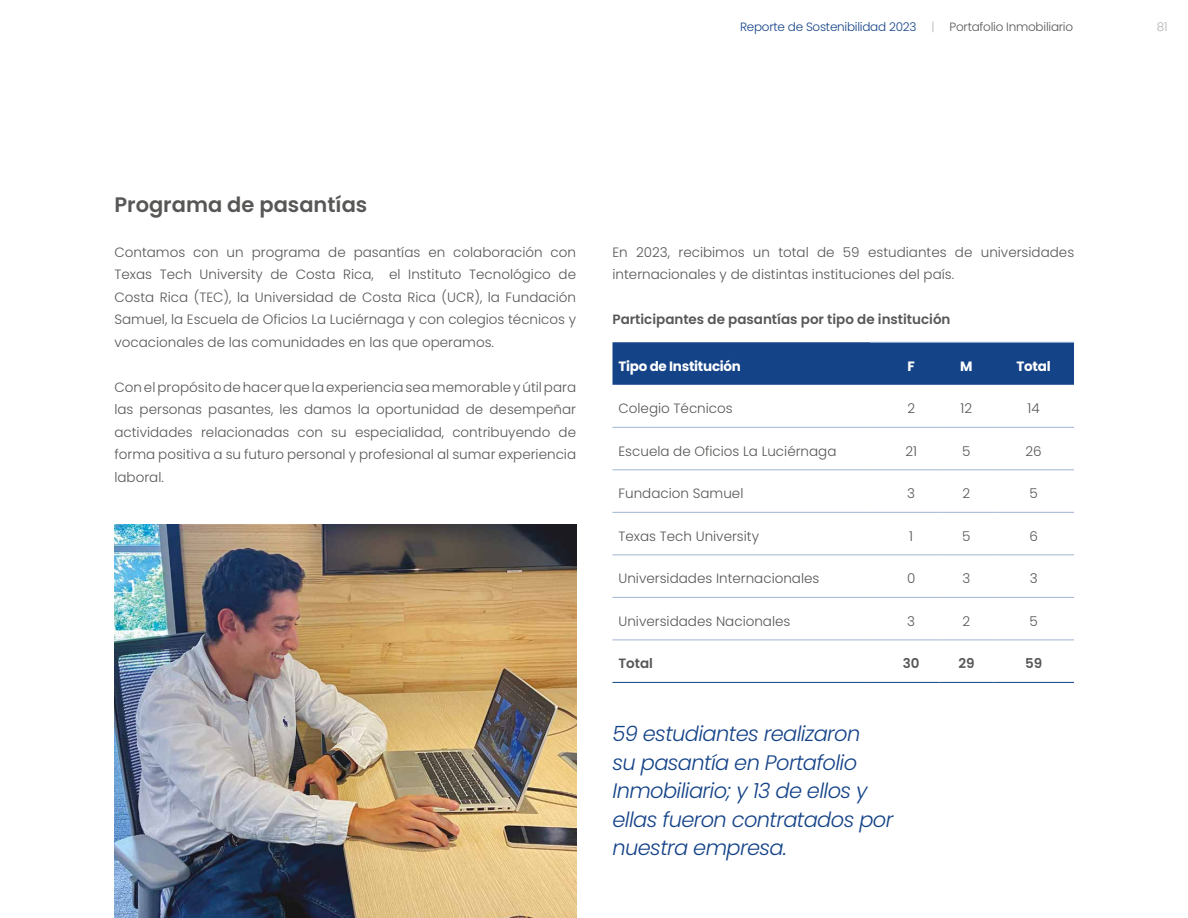
<style>
.page{position:relative;width:1188px;height:918px;background:#fff}
.page>*{position:absolute;margin:0;border:0;box-sizing:border-box;transform-origin:0 0}
.t1{font:italic 300 21px/28.5px "Poppins";letter-spacing:-.03em;color:#154388}
.t2{font:600 21px "Poppins";color:#575756}
.t3{font:300 13.5px/22.5px "Poppins";color:#575756;text-align:justify}
.t4{font:600 13.5px "Poppins";color:#575756}
.t5{font:700 13.5px "Poppins";letter-spacing:-.02em;color:#fff}
.t6{font:300 12px "Poppins";letter-spacing:-.02em;color:#154388}
.t7{font:300 12px "Poppins";letter-spacing:-.02em;color:#575756}
.t8{font:300 12px "Poppins";color:#b3b2b2}
</style>
<div class="page">
<img style="left:114px;top:524px;width:462px;height:394px">
<div style="left:612px;top:342px;width:462px;height:43px;background:#154388"></div>
<hr style="left:612px;top:682px;width:258px;height:1px;background:#154388">
<hr style="left:870px;top:682px;width:70px;height:1px;background:#154388">
<hr style="left:940px;top:682px;width:53px;height:1px;background:#154388">
<hr style="left:993px;top:682px;width:81px;height:1px;background:#154388">
<hr style="left:612px;top:427px;width:258px;height:1px;background:#a0b5d5">
<hr style="left:870px;top:427px;width:70px;height:1px;background:#a0b5d5">
<hr style="left:940px;top:427px;width:53px;height:1px;background:#a0b5d5">
<hr style="left:993px;top:427px;width:81px;height:1px;background:#a0b5d5">
<hr style="left:612px;top:470px;width:258px;height:1px;background:#a0b5d5">
<hr style="left:870px;top:470px;width:70px;height:1px;background:#a0b5d5">
<hr style="left:940px;top:470px;width:53px;height:1px;background:#a0b5d5">
<hr style="left:993px;top:470px;width:81px;height:1px;background:#a0b5d5">
<hr style="left:612px;top:512px;width:258px;height:1px;background:#a0b5d5">
<hr style="left:870px;top:512px;width:70px;height:1px;background:#a0b5d5">
<hr style="left:940px;top:512px;width:53px;height:1px;background:#a0b5d5">
<hr style="left:993px;top:512px;width:81px;height:1px;background:#a0b5d5">
<hr style="left:612px;top:555px;width:258px;height:1px;background:#a0b5d5">
<hr style="left:870px;top:555px;width:70px;height:1px;background:#a0b5d5">
<hr style="left:940px;top:555px;width:53px;height:1px;background:#a0b5d5">
<hr style="left:993px;top:555px;width:81px;height:1px;background:#a0b5d5">
<hr style="left:612px;top:597px;width:258px;height:1px;background:#a0b5d5">
<hr style="left:870px;top:597px;width:70px;height:1px;background:#a0b5d5">
<hr style="left:940px;top:597px;width:53px;height:1px;background:#a0b5d5">
<hr style="left:993px;top:597px;width:81px;height:1px;background:#a0b5d5">
<hr style="left:612px;top:640px;width:258px;height:1px;background:#a0b5d5">
<hr style="left:870px;top:640px;width:70px;height:1px;background:#a0b5d5">
<hr style="left:940px;top:640px;width:53px;height:1px;background:#a0b5d5">
<hr style="left:993px;top:640px;width:81px;height:1px;background:#a0b5d5">
<hr style="left:870px;top:342px;width:70px;height:1px;background:#a0b5d5">
<hr style="left:940px;top:342px;width:53px;height:1px;background:#a0b5d5">
<hr style="left:993px;top:342px;width:81px;height:1px;background:#a0b5d5">
<p class="t6" style="left:740px;top:20px;width:178px">Reporte de Sostenibilidad 2023</p>
<p class="t8" style="left:932px;top:20px;width:5px">|</p>
<p class="t7" style="left:950px;top:20px;width:125px">Portafolio Inmobiliario</p>
<p class="t8" style="left:1157px;top:20px;width:12px">81</p>
<h1 class="t2" style="left:114px;top:192px;width:255px">Programa de pasantías</h1>
<p class="t3" style="left:114px;top:241px;width:463px">Contamos con un programa de pasantías en colaboración con Texas Tech University de Costa Rica, el Instituto Tecnológico de Costa Rica (TEC), la Universidad de Costa Rica (UCR), la Fundación Samuel, la Escuela de Oficios La Luciérnaga y con colegios técnicos y vocacionales de las comunidades en las que operamos.</p>
<p class="t3" style="left:114px;top:376px;width:463px">Con el propósito de hacer que la experiencia sea memorable y útil para las personas pasantes, les damos la oportunidad de desempeñar actividades relacionadas con su especialidad, contribuyendo de forma positiva a su futuro personal y profesional al sumar experiencia laboral.</p>
<p class="t3" style="left:612px;top:241px;width:463px">En 2023, recibimos un total de 59 estudiantes de universidades internacionales y de distintas instituciones del país.</p>
<p class="t4" style="left:612px;top:311px;width:340px">Participantes de pasantías por tipo de institución</p>
<p class="t5" style="left:618px;top:358px;width:124px">Tipo de Institución</p>
<p class="t5" style="left:908px;top:358px;width:9px">F</p>
<p class="t5" style="left:960px;top:358px;width:14px">M</p>
<p class="t5" style="left:1017px;top:358px;width:36px">Total</p>
<p class="t3" style="left:618px;top:397px;width:116px">Colegio Técnicos</p>
<p class="t3" style="left:907px;top:397px;width:9px">2</p>
<p class="t3" style="left:961px;top:397px;width:13px">12</p>
<p class="t3" style="left:1028px;top:397px;width:14px">14</p>
<p class="t3" style="left:619px;top:440px;width:219px">Escuela de Oficios La Luciérnaga</p>
<p class="t3" style="left:905px;top:440px;width:13px">21</p>
<p class="t3" style="left:962px;top:440px;width:10px">5</p>
<p class="t3" style="left:1026px;top:440px;width:18px">26</p>
<p class="t3" style="left:619px;top:482px;width:126px">Fundacion Samuel</p>
<p class="t3" style="left:907px;top:482px;width:9px">3</p>
<p class="t3" style="left:963px;top:482px;width:9px">2</p>
<p class="t3" style="left:1029px;top:482px;width:10px">5</p>
<p class="t3" style="left:619px;top:525px;width:142px">Texas Tech University</p>
<p class="t3" style="left:909px;top:525px;width:5px">1</p>
<p class="t3" style="left:962px;top:525px;width:10px">5</p>
<p class="t3" style="left:1029px;top:525px;width:10px">6</p>
<p class="t3" style="left:619px;top:567px;width:202px">Universidades Internacionales</p>
<p class="t3" style="left:907px;top:567px;width:10px">0</p>
<p class="t3" style="left:963px;top:567px;width:9px">3</p>
<p class="t3" style="left:1030px;top:567px;width:9px">3</p>
<p class="t3" style="left:619px;top:610px;width:173px">Universidades Nacionales</p>
<p class="t3" style="left:907px;top:610px;width:9px">3</p>
<p class="t3" style="left:963px;top:610px;width:9px">2</p>
<p class="t3" style="left:1029px;top:610px;width:10px">5</p>
<p class="t4" style="left:619px;top:656px;width:36px">Total</p>
<p class="t4" style="left:903px;top:656px;width:18px">30</p>
<p class="t4" style="left:958px;top:656px;width:18px">29</p>
<p class="t4" style="left:1025px;top:656px;width:19px">59</p>
<h1 class="t1" style="left:612px;top:720px;width:282px">59 estudiantes realizaron<br>su pasantía en Portafolio<br>Inmobiliario; y 13 de ellos y ellas fueron contratados por nuestra empresa.</h1>
</div>
